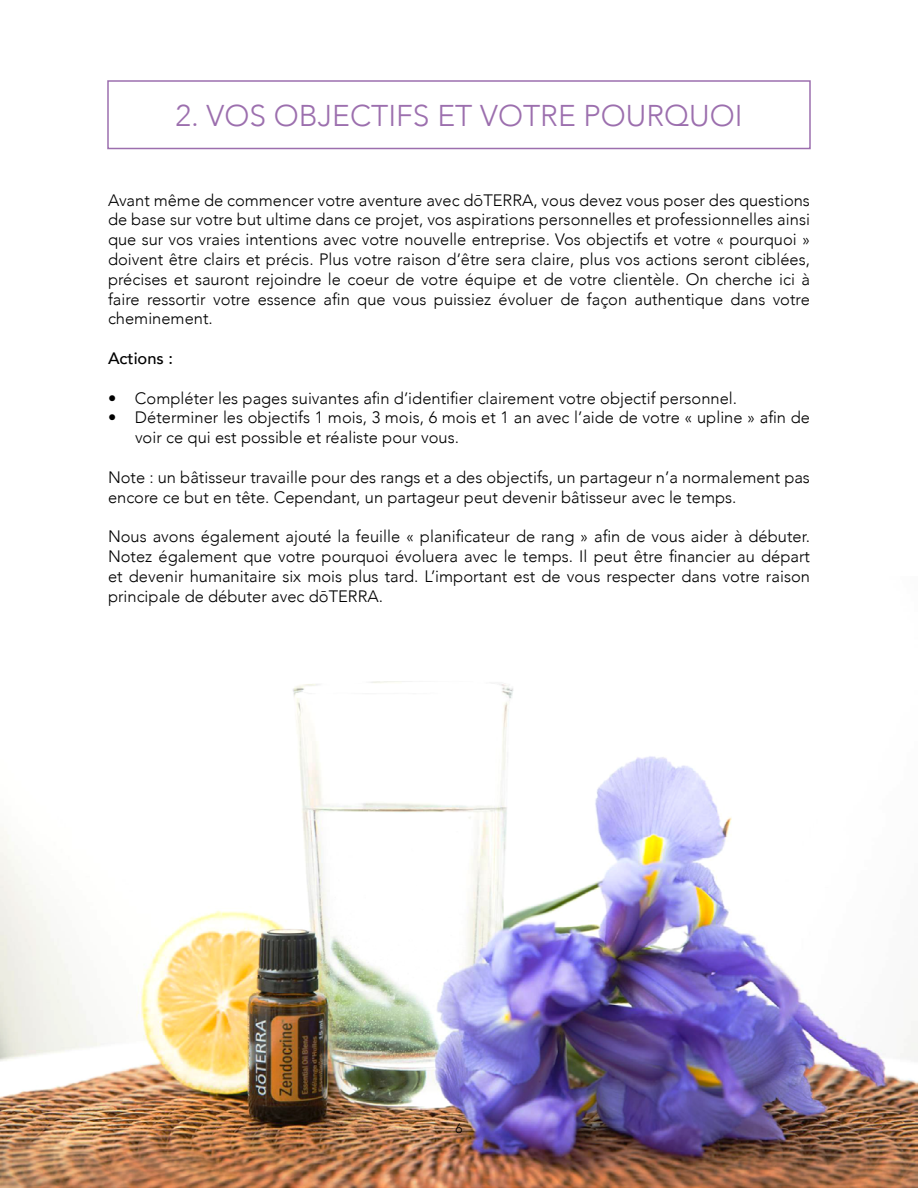
<style>
.page{position:relative;width:918px;height:1188px;background:#fff}
.page>*{position:absolute;margin:0;border:0;box-sizing:border-box;transform-origin:0 0}
.t1{font:300 30px "Avenir";color:#9c6fae}
.t2{font:300 16.5px/19.8px "Avenir";color:#000;text-align:justify}
.t3{font:500 16.5px "Avenir";color:#000}
.t4{font:300 13.5px "Avenir";color:#000}
</style>
<div class="page">
<img style="left:0;top:681px;width:918px;height:507px">
<div style="left:107px;top:80px;width:704px;height:69px;border:2px solid #9c6fae"></div>
<h1 class="t1" style="left:175px;top:98px;width:569px">2. VOS OBJECTIFS ET VOTRE POURQUOI</h1>
<p class="t2" style="left:108px;top:190px;width:704px">Avant même de commencer votre aventure avec dōTERRA, vous devez vous poser des questions de base sur votre but ultime dans ce projet, vos aspirations personnelles et professionnelles ainsi que sur vos vraies intentions avec votre nouvelle entreprise. Vos objectifs et votre « pourquoi » doivent être clairs et précis. Plus votre raison d’être sera claire, plus vos actions seront ciblées, précises et sauront rejoindre le coeur de votre équipe et de votre clientèle. On cherche ici à faire ressortir votre essence afin que vous puissiez évoluer de façon authentique dans votre cheminement.</p>
<p class="t3" style="left:108px;top:344px;width:67px">Actions :</p>
<p class="t2" style="left:108px;top:388px;width:631px">• Compléter les pages suivantes afin d’identifier clairement votre objectif personnel.</p>
<p class="t2" style="left:135px;top:408px;width:676px;text-indent:-27px">• Déterminer les objectifs 1 mois, 3 mois, 6 mois et 1 an avec l’aide de votre « upline » afin de voir ce qui est possible et réaliste pour vous.</p>
<p class="t2" style="left:108px;top:467px;width:704px">Note : un bâtisseur travaille pour des rangs et a des objectifs, un partageur n’a normalement pas encore ce but en tête. Cependant, un partageur peut devenir bâtisseur avec le temps.</p>
<p class="t2" style="left:108px;top:527px;width:704px">Nous avons également ajouté la feuille « planificateur de rang » afin de vous aider à débuter.<br>Notez également que votre pourquoi évoluera avec le temps. Il peut être financier au départ et devenir humanitaire six mois plus tard. L’important est de vous respecter dans votre raison principale de débuter avec dōTERRA.</p>
<p class="t4" style="left:455px;top:1121px;width:9px">6</p>
</div>
